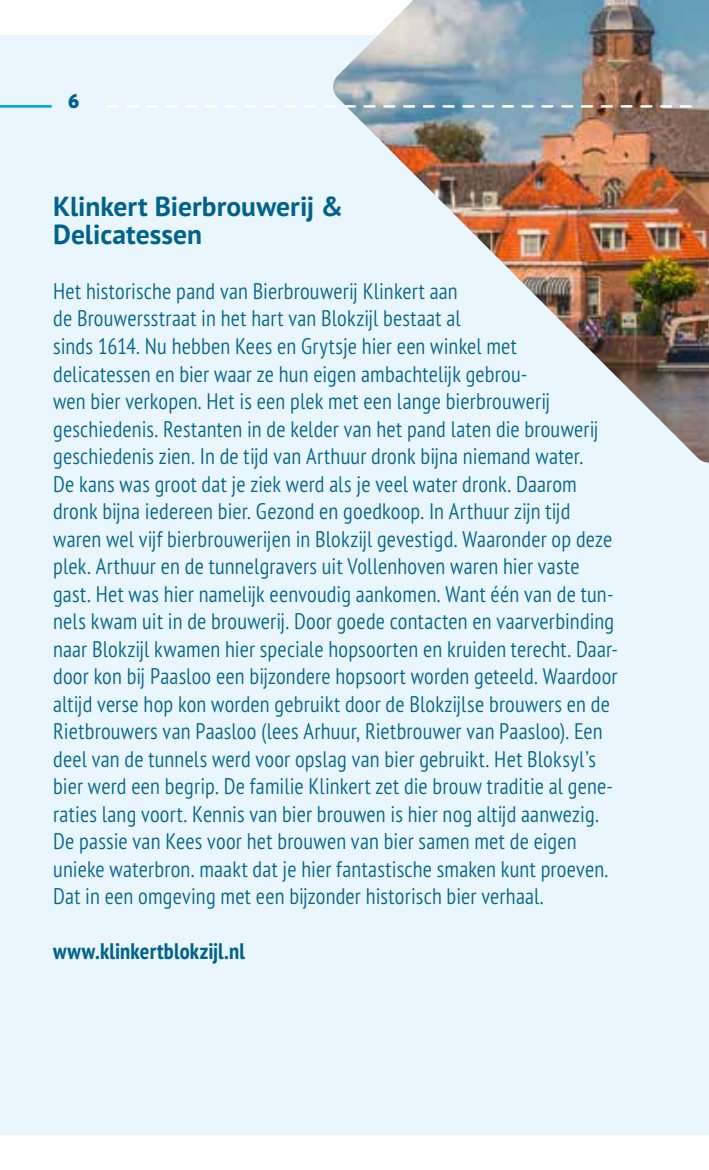
<style>
.page{position:relative;width:709px;height:1170px;background:#fff}
.page>*{position:absolute;margin:0;border:0;box-sizing:border-box;transform-origin:0 0}
.t1{font:700 27.5px/27.5px "PT Sans Pro";color:#00628b}
.t2{font:300 condensed 22.5px/27.5px "PT Sans Pro";letter-spacing:.01em;color:#00628b}
.t3{font:700 condensed 22.5px "PT Sans Pro";letter-spacing:.01em;color:#00628b}
.t4{font:900 20px "PT Sans Pro";color:#00628b}
</style>
<div class="page">
<div style="left:0;top:35px;width:709px;height:1099px;background:#eaf6fe"></div>
<img style="left:333px;top:0;width:376px;height:462px">
<svg style="left:108px;top:105px;width:601px;height:3px"></svg>
<hr style="left:0;top:105px;width:51px;height:3px;background:#009fe3">
<p class="t4" style="left:67px;top:87px;width:14px">6</p>
<p class="t1" style="left:53px;top:192px;width:292px">Klinkert Bierbrouwerij &amp;<br>Delicatessen</p>
<p class="t2" style="left:53px;top:276px;width:566px">Het historische pand van Bierbrouwerij Klinkert aan<br>de Brouwersstraat in het hart van Blokzijl bestaat al<br>sinds 1614. Nu hebben Kees en Grytsje hier een winkel met delicatessen en bier waar ze hun eigen ambachtelijk gebrou-<br>wen bier verkopen. Het is een plek met een lange bierbrouwerij geschiedenis. Restanten in de kelder van het pand laten die brouwerij geschiedenis zien. In de tijd van Arthuur dronk bijna niemand water.<br>De kans was groot dat je ziek werd als je veel water dronk. Daarom dronk bijna iedereen bier. Gezond en goedkoop. In Arthuur zijn tijd waren wel vijf bierbrouwerijen in Blokzijl gevestigd. Waaronder op deze plek. Arthuur en de tunnelgravers uit Vollenhoven waren hier vaste gast. Het was hier namelijk eenvoudig aankomen. Want één van de tun&shy;nels kwam uit in de brouwerij. Door goede contacten en vaarverbinding naar Blokzijl kwamen hier speciale hopsoorten en kruiden terecht. Daar&shy;door kon bij Paasloo een bijzondere hopsoort worden geteeld. Waardoor altijd verse hop kon worden gebruikt door de Blokzijlse brouwers en de Rietbrouwers van Paasloo (lees Arhuur, Rietbrouwer van Paasloo). Een deel van de tunnels werd voor opslag van bier gebruikt. Het Bloksyl’s bier werd een begrip. De familie Klinkert zet die brouw traditie al gene&shy;raties lang voort. Kennis van bier brouwen is hier nog altijd aanwezig.<br>De passie van Kees voor het brouwen van bier samen met de eigen unieke waterbron. maakt dat je hier fantastische smaken kunt proeven.<br>Dat in een omgeving met een bijzonder historisch bier verhaal.</p>
<p class="t3" style="left:53px;top:936px;width:193px">www.klinkertblokzijl.nl</p>
</div>
